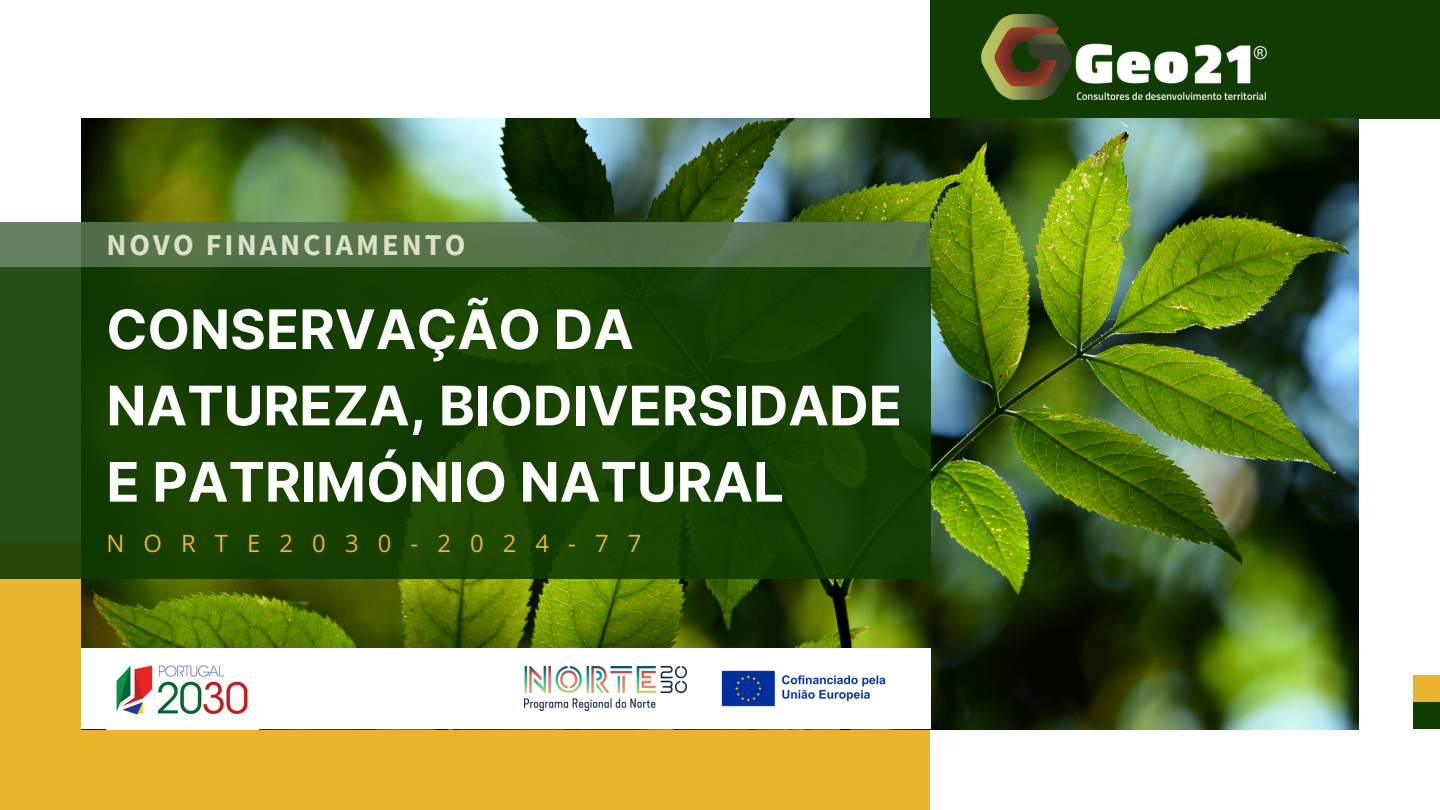
<style>
.page{position:relative;width:1440px;height:810px;background:#fff}
.page>*{position:absolute;margin:0;border:0;box-sizing:border-box;transform-origin:0 0}
.t1{font:700 54.5px/76.3px "Inter";color:#fff}
.t2{font:700 30.2px "Source Sans Pro";letter-spacing:.1em;color:#dde1c8}
.t3{font:23.9px "Open Sans";letter-spacing:.8em;color:#eab52d}
</style>
<div class="page">
<div style="left:930px;top:0;width:510px;height:119px;background:#103b01"></div>
<div style="left:1413px;top:702px;width:27px;height:27px;background:#103b01"></div>
<div style="left:1413px;top:675px;width:27px;height:27px;background:#eab52d"></div>
<div style="left:0;top:543px;width:930px;height:267px;background:#eab52d"></div>
<img style="left:81px;top:119px;width:1277px;height:610px">
<div style="left:0;top:267px;width:930px;height:312px;background:#103b01"></div>
<svg style="left:0;top:223px;width:930px;height:44px;background:#57744c"></svg>
<div style="left:81px;top:648px;width:849px;height:81px;background:#fff"></div>
<img style="left:721px;top:670px;width:165px;height:37px">
<img style="left:525px;top:667px;width:162px;height:43px">
<img style="left:116px;top:664px;width:132px;height:51px">
<img style="left:981px;top:15px;width:285px;height:84px">
<h1 class="t2" style="left:106px;top:226px;width:361px">NOVO FINANCIAMENTO</h1>
<p class="t1" style="left:106px;top:291px;width:797px">CONSERVAÇÃO DA<br>NATUREZA, BIODIVERSIDADE<br>E PATRIMÓNIO NATURAL</p>
<p class="t3" style="left:106px;top:527px;width:537px">NORTE2030-2024-77</p>
</div>
